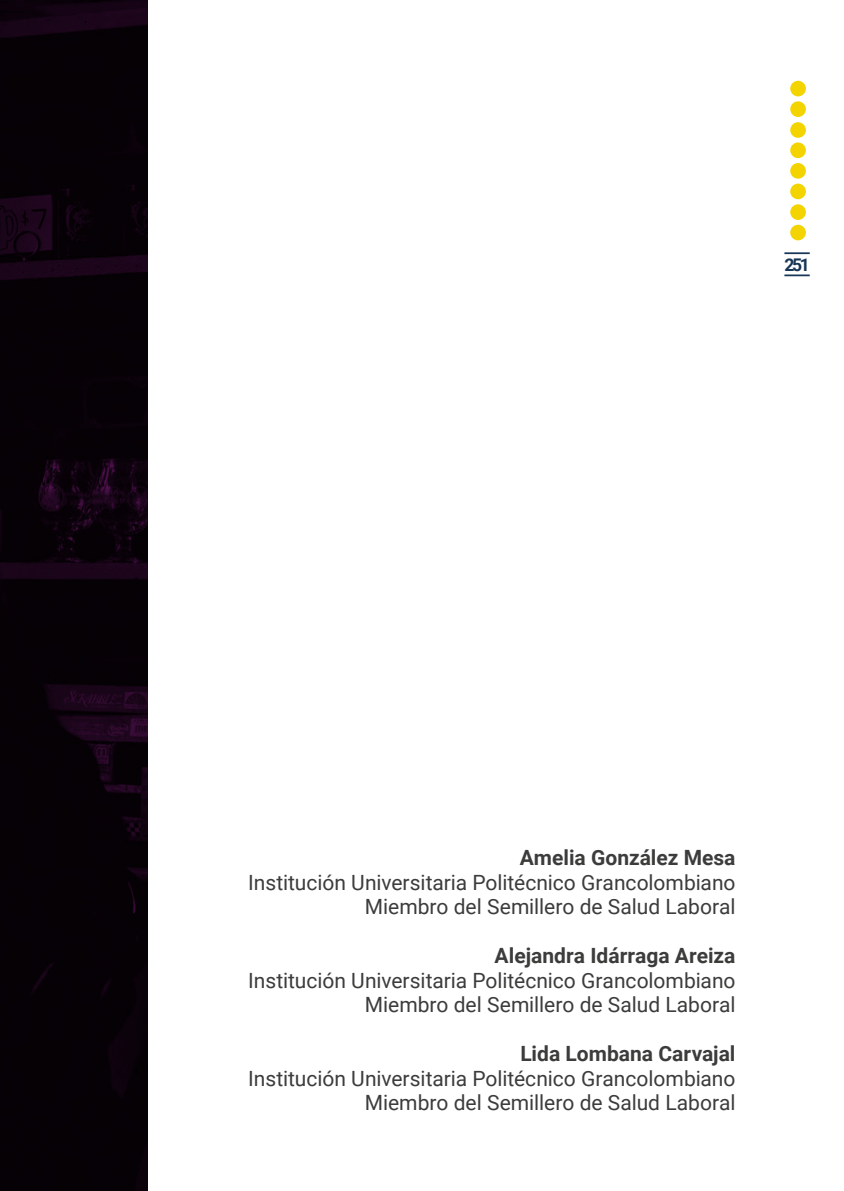
<style>
.page{position:relative;width:844px;height:1191px;background:#fff}
.page>*{position:absolute;margin:0;border:0;box-sizing:border-box;transform-origin:0 0}
.t1{font:21px/24.5px "Roboto";color:#3c3c3b;text-align:right}
.t2{font:700 21px "Roboto";color:#3c3c3b}
.t3{font:700 17.5px "Roboto";color:#173557}
</style>
<div class="page">
<svg style="left:0;top:0;width:147px;height:1191px;background:#080108"></svg>
<hr style="left:784px;top:252px;width:25px;height:2px;background:#173557">
<hr style="left:784px;top:274px;width:25px;height:2px;background:#173557">
<div style="left:790px;top:82px;width:14px;height:13px;background:#f3d300;border-radius:50%"></div>
<div style="left:790px;top:81px;width:15px;height:15px;border:2px solid #f3d300;border-radius:50%"></div>
<div style="left:790px;top:102px;width:14px;height:14px;background:#f3d300;border-radius:50%"></div>
<div style="left:790px;top:101px;width:15px;height:16px;border:2px solid #f3d300;border-radius:50%"></div>
<div style="left:790px;top:123px;width:14px;height:14px;background:#f3d300;border-radius:50%"></div>
<div style="left:790px;top:122px;width:15px;height:16px;border:2px solid #f3d300;border-radius:50%"></div>
<div style="left:790px;top:143px;width:14px;height:14px;background:#f3d300;border-radius:50%"></div>
<div style="left:790px;top:142px;width:15px;height:16px;border:2px solid #f3d300;border-radius:50%"></div>
<div style="left:790px;top:164px;width:14px;height:14px;background:#f3d300;border-radius:50%"></div>
<div style="left:790px;top:163px;width:15px;height:16px;border:2px solid #f3d300;border-radius:50%"></div>
<div style="left:790px;top:184px;width:14px;height:14px;background:#f3d300;border-radius:50%"></div>
<div style="left:790px;top:184px;width:15px;height:15px;border:2px solid #f3d300;border-radius:50%"></div>
<div style="left:790px;top:205px;width:14px;height:14px;background:#f3d300;border-radius:50%"></div>
<div style="left:790px;top:204px;width:15px;height:16px;border:2px solid #f3d300;border-radius:50%"></div>
<div style="left:790px;top:226px;width:14px;height:13px;background:#f3d300;border-radius:50%"></div>
<div style="left:790px;top:225px;width:15px;height:15px;border:2px solid #f3d300;border-radius:50%"></div>
<p class="t3" style="left:784px;top:252px;width:27px">251</p>
<p class="t2" style="left:519px;top:843px;width:217px">Amelia González Mesa</p>
<p class="t1" style="left:248px;top:869px;width:488px">Institución Universitaria Politécnico Grancolombiano<br>Miembro del Semillero de Salud Laboral</p>
<p class="t2" style="left:494px;top:941px;width:242px">Alejandra Idárraga Areiza</p>
<p class="t1" style="left:248px;top:967px;width:488px">Institución Universitaria Politécnico Grancolombiano<br>Miembro del Semillero de Salud Laboral</p>
<p class="t2" style="left:520px;top:1039px;width:217px">Lida Lombana Carvajal</p>
<p class="t1" style="left:248px;top:1065px;width:488px">Institución Universitaria Politécnico Grancolombiano<br>Miembro del Semillero de Salud Laboral</p>
</div>
